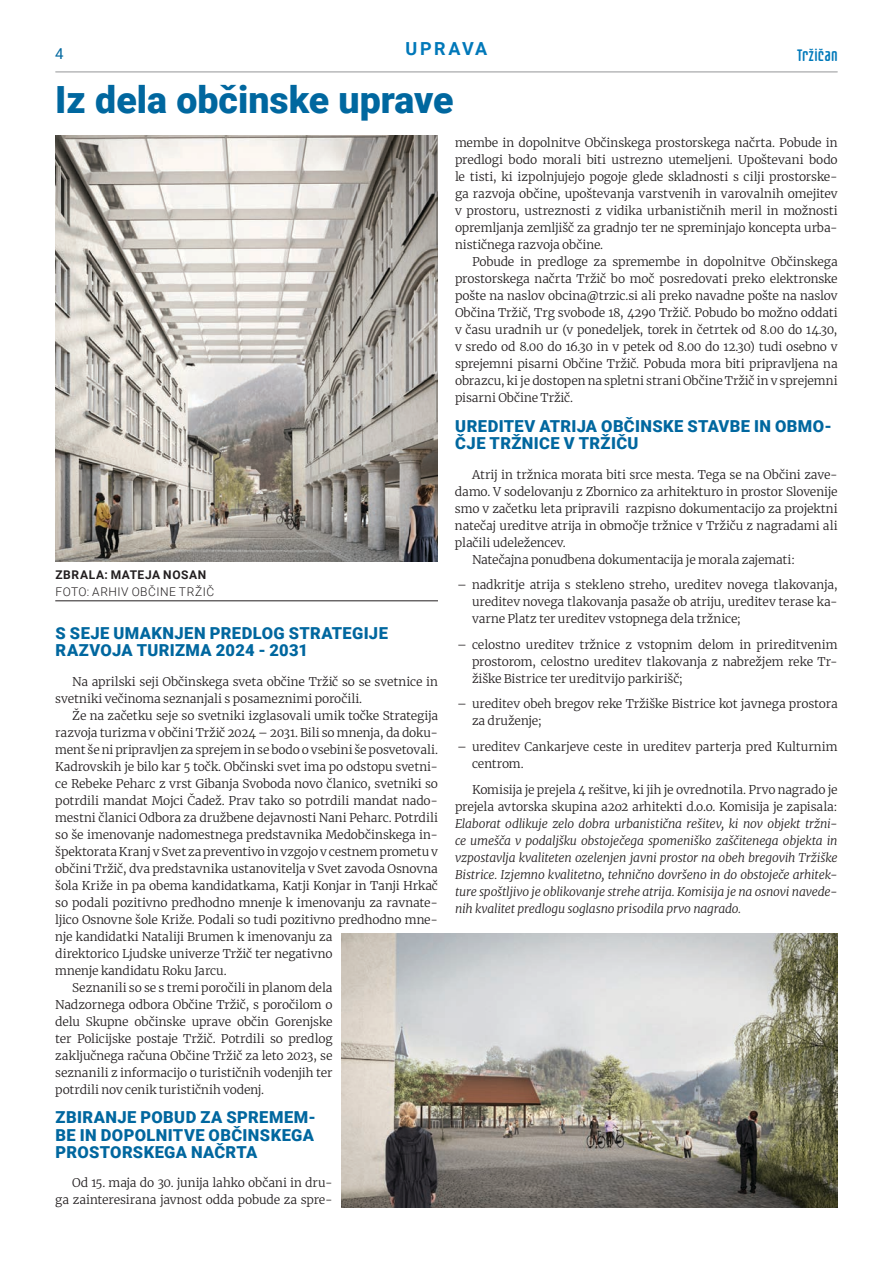
<style>
.page{position:relative;width:893px;height:1263px;background:#fff}
.page>*{position:absolute;margin:0;border:0;box-sizing:border-box;transform-origin:0 0}
.NASLOV1{font:900 37.5px "Roboto";color:#00679f}
.NASLOV_STRANI__tema{font:700 18px "Roboto";letter-spacing:.125em;color:#0078b9}
.MEDNASLOV{font:900 16.5px/17px "Roboto";letter-spacing:.025em;color:#00679f}
.t1{font:16.5px "Fontatica 4 F";letter-spacing:.01em;color:#0079ba}
.t2{font:15px "Roboto";color:#00679f}
.Besedilo1{font:300 12px/17px "Merriweather";letter-spacing:-.01em;color:#231f20;text-align:justify}
.Besedilo1-2{font:italic 300 12px/17px "Merriweather";letter-spacing:-.015em;color:#231f20;text-align:justify}
.AVTOR__s_crto{font:300 12px "Roboto";letter-spacing:.04em;color:#231f20}
.AVTOR__brez_crte{font:700 12px "Roboto";letter-spacing:.05em;color:#231f20}
.s1{font-style:normal}
</style>
<div class="page">
<hr style="left:56px;top:72px;width:781px;height:1px;background:#949698">
<hr style="left:55px;top:600px;width:383px;height:1px;background:#231f20">
<img style="left:55px;top:135px;width:383px;height:426px">
<img style="left:341px;top:933px;width:497px;height:275px">
<p class="t2" style="left:55px;top:43px;width:10px">4</p>
<p class="NASLOV_STRANI__tema" style="left:406px;top:36px;width:83px">UPRAVA</p>
<h3 class="t1" style="left:797px;top:47px;width:42px">Tržičan</h3>
<p class="NASLOV1" style="left:55px;top:74px;width:400px">Iz dela občinske uprave</p>
<p class="AVTOR__brez_crte" style="left:55px;top:566px;width:152px">ZBRALA: MATEJA NOSAN</p>
<p class="AVTOR__s_crto" style="left:55px;top:583px;width:160px">FOTO: ARHIV OBČINE TRŽIČ</p>
<p class="MEDNASLOV" style="left:56px;top:624px;width:334px">S SEJE UMAKNJEN PREDLOG STRATEGIJE<br>RAZVOJA TURIZMA 2024 - 2031</p>
<p class="Besedilo1" style="left:55px;top:672px;width:384px;text-indent:17px">Na aprilski seji Občinskega sveta občine Tržič so se svetnice in svetniki večinoma seznanjali s posameznimi poročili.</p>
<p class="Besedilo1" style="left:55px;top:706px;width:384px;text-align:left;text-indent:17px">Že na začetku seje so svetniki izglasovali umik točke Strategija razvoja turizma v občini Tržič 2024 – 2031. Bili so mnenja, da doku&shy;ment še ni pripravljen za sprejem in se bodo o vsebini še posvetovali.<br>Kadrovskih je bilo kar 5 točk. Občinski svet ima po odstopu svetni&shy;ce Rebeke Peharc z vrst Gibanja Svoboda novo članico, svetniki so potrdili mandat Mojci Čadež. Prav tako so potrdili mandat nado&shy;mestni članici Odbora za družbene dejavnosti Nani Peharc. Potrdili so še imenovanje nadomestnega predstavnika Medobčinskega in&shy;špektorata Kranj v Svet za preventivo in vzgojo v cestnem prometu v občini Tržič, dva predstavnika ustanovitelja v Svet zavoda Osnovna šola Križe in pa obema kandidatkama, Katji Konjar in Tanji Hrkač so podali pozitivno predhodno mnenje k imenovanju za ravnate&shy;ljico Osnovne šole Križe. Podali so tudi pozitivno predhodno mne&shy;nje kandidatki Nataliji Brumen k imenovanju za<br>direktorico Ljudske univerze Tržič ter negativno<br>mnenje kandidatu Roku Jarcu.</p>
<p class="Besedilo1" style="left:55px;top:978px;width:279px;text-indent:17px">Seznanili so se s tremi poročili in planom dela Nadzornega odbora Občine Tržič, s poročilom o delu Skupne občinske uprave občin Gorenjske ter Policijske postaje Tržič. Potrdili so predlog zaključnega računa Občine Tržič za leto 2023, se seznanili z informacijo o turističnih vodenjih ter potrdili nov cenik turističnih vodenj.</p>
<p class="MEDNASLOV" style="left:56px;top:1108px;width:262px;text-align:justify">ZBIRANJE POBUD ZA SPREMEM-BE IN DOPOLNITVE OBČINSKEGA PROSTORSKEGA NAČRTA</p>
<p class="Besedilo1" style="left:55px;top:1174px;width:279px;text-align:right">Od 15. maja do 30. junija lahko občani in dru-<br>ga zainteresirana javnost odda pobude za spre-</p>
<p class="Besedilo1" style="left:455px;top:134px;width:384px">membe in dopolnitve Občinskega prostorskega načrta. Pobude in predlogi bodo morali biti ustrezno utemeljeni. Upoštevani bodo le tisti, ki izpolnjujejo pogoje glede skladnosti s cilji prostorske&shy;ga razvoja občine, upoštevanja varstvenih in varovalnih omejitev v prostoru, ustreznosti z vidika urbanističnih meril in možnosti opremljanja zemljišč za gradnjo ter ne spreminjajo koncepta urba&shy;nističnega razvoja občine.</p>
<p class="Besedilo1" style="left:455px;top:253px;width:384px;text-indent:17px">Pobude in predloge za spremembe in dopolnitve Občinskega prostorskega načrta Tržič bo moč posredovati preko elektronske pošte na naslov obcina@trzic.si ali preko navadne pošte na naslov Občina Tržič, Trg svobode 18, 4290 Tržič. Pobudo bo možno oddati v času uradnih ur (v ponedeljek, torek in četrtek od 8.00 do 14.30, v sredo od 8.00 do 16.30 in v petek od 8.00 do 12.30) tudi osebno v sprejemni pisarni Občine Tržič. Pobuda mora biti pripravljena na obrazcu, ki je dostopen na spletni strani Občine Tržič in v sprejemni pisarni Občine Tržič.</p>
<p class="MEDNASLOV" style="left:455px;top:417px;width:378px">UREDITEV ATRIJA OBČINSKE STAVBE IN OBMO-<br>ČJE TRŽNICE V TRŽIČU</p>
<p class="Besedilo1" style="left:455px;top:466px;width:384px;text-indent:17px">Atrij in tržnica morata biti srce mesta. Tega se na Občini zave&shy;damo. V sodelovanju z Zbornico za arhitekturo in prostor Slovenije smo v začetku leta pripravili razpisno dokumentacijo za projektni natečaj ureditve atrija in območje tržnice v Tržiču z nagradami ali plačili udeležencev.</p>
<p class="Besedilo1" style="left:472px;top:551px;width:325px">Natečajna ponudbena dokumentacija je morala zajemati:</p>
<p class="Besedilo1" style="left:472px;top:576px;width:367px;text-indent:-15px">– nadkritje atrija s stekleno streho, ureditev novega tlakovanja, ureditev novega tlakovanja pasaže ob atriju, ureditev terase ka&shy;varne Platz ter ureditev vstopnega dela tržnice;</p>
<p class="Besedilo1" style="left:472px;top:636px;width:367px;text-indent:-15px">– celostno ureditev tržnice z vstopnim delom in prireditvenim prostorom, celostno ureditev tlakovanja z nabrežjem reke Tr&shy;žiške Bistrice ter ureditvijo parkirišč;</p>
<p class="Besedilo1" style="left:472px;top:695px;width:367px;text-indent:-15px">– ureditev obeh bregov reke Tržiške Bistrice kot javnega prostora za druženje;</p>
<p class="Besedilo1" style="left:472px;top:738px;width:367px;text-indent:-15px">– ureditev Cankarjeve ceste in ureditev parterja pred Kulturnim centrom.</p>
<p class="Besedilo1-2" style="left:455px;top:780px;width:384px;text-indent:17px"><span class="s1">Komisija je prejela 4 rešitve, ki jih je ovrednotila. Prvo nagrado je prejela avtorska skupina a2o2 arhitekti d.o.o. Komisija je zapisala:<br></span>Elaborat odlikuje zelo dobra urbanistična rešitev, ki nov objekt tržni&shy;ce umešča v podaljšku obstoječega spomeniško zaščitenega objekta in vzpostavlja kvaliteten ozelenjen javni prostor na obeh bregovih Tržiške Bistrice. Izjemno kvalitetno, tehnično dovršeno in do obstoječe arhitek&shy;ture spoštljivo je oblikovanje strehe atrija. Komisija je na osnovi navede&shy;nih kvalitet predlogu soglasno prisodila prvo nagrado.</p>
</div>
